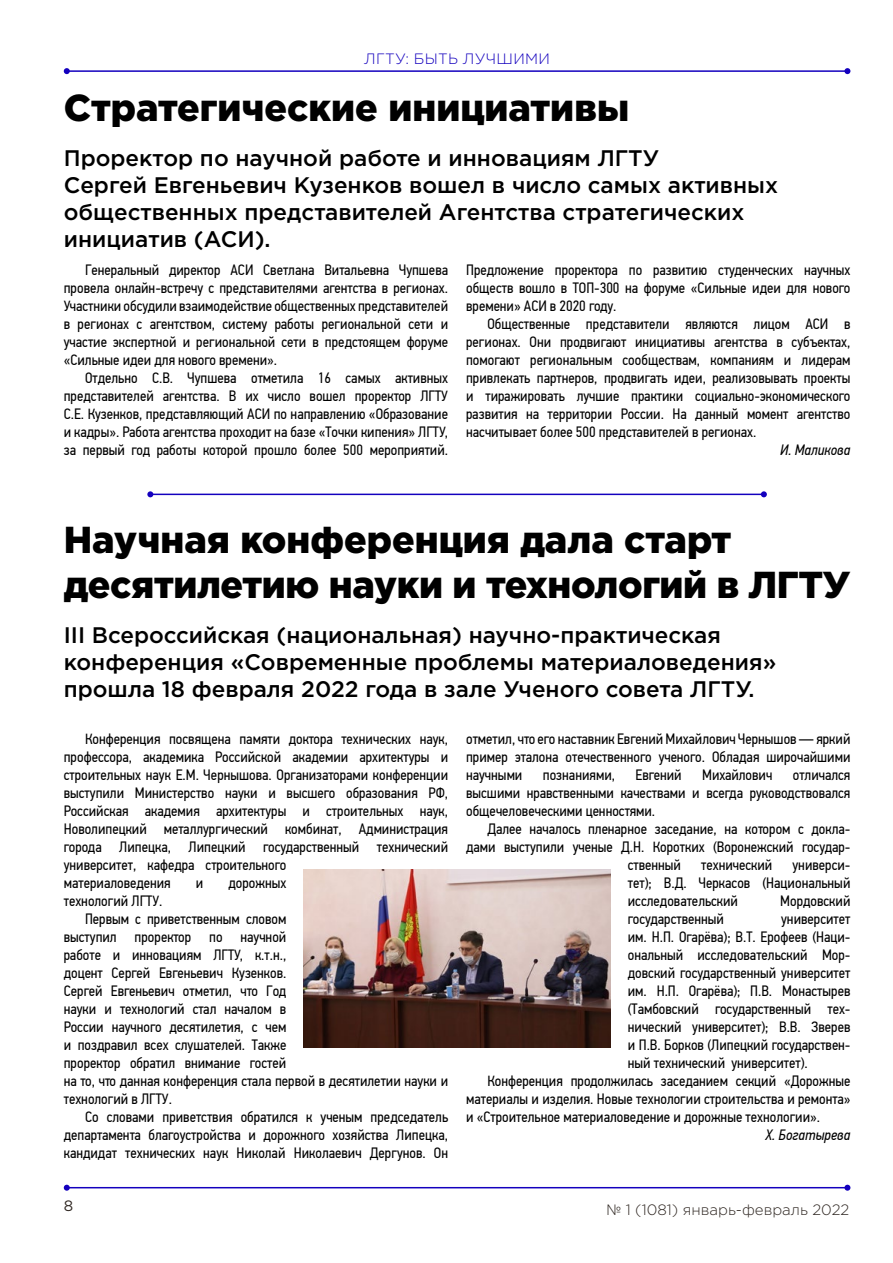
<style>
.page{position:relative;width:893px;height:1263px;background:#fff}
.page>*{position:absolute;margin:0;border:0;box-sizing:border-box;transform-origin:0 0}
.t1{font:900 37.5px/45px "Gotham Pro";color:#000}
.t2{font:500 22.5px/27px "Gotham Pro";color:#000}
.t3{font:15px/18px "PF Din Text Cond Pro";color:#000;text-align:justify}
.t4{font:300 15px "Gotham Pro";color:#2f2722}
.t5{font:italic 15px "PF Din Text Cond Pro";color:#000}
.t6{font:300 15px "Gotham Pro";letter-spacing:.02em;color:#1400be}
.t7{font:15px "Gotham Pro";color:#2f2722}
</style>
<div class="page">
<hr style="left:67px;top:70px;width:780px;height:2px;background:#1400be">
<svg style="left:64px;top:68px;width:6px;height:6px"></svg>
<svg style="left:844px;top:68px;width:6px;height:6px"></svg>
<hr style="left:67px;top:1187px;width:780px;height:1px;background:#1400be">
<svg style="left:64px;top:1185px;width:6px;height:6px"></svg>
<svg style="left:844px;top:1185px;width:6px;height:6px"></svg>
<hr style="left:150px;top:494px;width:614px;height:1px;background:#1400be">
<svg style="left:147px;top:491px;width:6px;height:6px"></svg>
<svg style="left:761px;top:491px;width:6px;height:6px"></svg>
<img style="left:303px;top:870px;width:308px;height:178px">
<p class="t6" style="left:364px;top:50px;width:187px">ЛГТУ: БЫТЬ ЛУЧШИМИ</p>
<h1 class="t1" style="left:64px;top:84px;width:567px">Стратегические инициативы</h1>
<h2 class="t2" style="left:64px;top:144px;width:716px">Проректор по научной работе и инновациям ЛГТУ<br>Сергей Евгеньевич Кузенков вошел в число самых активных общественных представителей Агентства стратегических инициатив (АСИ).</h2>
<p class="t3" style="left:64px;top:261px;width:386px;text-indent:21px">Генеральный директор АСИ Светлана Витальевна Чупшева провела онлайн-встречу с представителями агентства в регионах.<br>Участники обсудили взаимодействие общественных представителей в регионах с агентством, систему работы региональной сети и участие экспертной и региональной сети в предстоящем форуме «Сильные идеи для нового времени».</p>
<p class="t3" style="left:64px;top:369px;width:386px;text-indent:21px">Отдельно С.В. Чупшева отметила 16 самых активных представителей агентства. В их число вошел проректор ЛГТУ С.Е. Кузенков, представляющий АСИ по направлению «Образование и кадры». Работа агентства проходит на базе «Точки кипения» ЛГТУ, за первый год работы которой прошло более 500 мероприятий.</p>
<p class="t3" style="left:466px;top:261px;width:386px">Предложение проректора по развитию студенческих научных обществ вошло в ТОП-300 на форуме «Сильные идеи для нового времени» АСИ в 2020 году.</p>
<p class="t3" style="left:466px;top:315px;width:386px;text-indent:21px">Общественные представители являются лицом АСИ в регионах. Они продвигают инициативы агентства в субъектах, помогают региональным сообществам, компаниям и лидерам привлекать партнеров, продвигать идеи, реализовывать проекты и тиражировать лучшие практики социально-экономического развития на территории России. На данный момент агентство насчитывает более 500 представителей в регионах.</p>
<p class="t5" style="left:780px;top:441px;width:72px">И. Маликова</p>
<h1 class="t1" style="left:64px;top:516px;width:788px">Научная конференция дала старт десятилетию науки и технологий в ЛГТУ</h1>
<h2 class="t2" style="left:64px;top:620px;width:714px">III Всероссийская (национальная) научно-практическая конференция «Современные проблемы материаловедения» прошла 18 февраля 2022 года в зале Ученого совета ЛГТУ.</h2>
<p class="t3" style="left:64px;top:730px;width:386px;text-align:left;text-indent:21px">Конференция посвящена памяти доктора технических наук, профессора, академика Российской академии архитектуры и строительных наук Е.М. Чернышова. Организаторами конференции выступили Министерство науки и высшего образования РФ, Российская академия архитектуры и строительных наук, Новолипецкий металлургический комбинат, Администрация города Липецка, Липецкий государственный технический университет, кафедра строительного<br>материаловедения</p>
<p class="t3" style="left:466px;top:730px;width:386px">отметил, что его наставник Евгений Михайлович Чернышов — яркий пример эталона отечественного ученого. Обладая широчайшими научными</p>
<p class="t3" style="left:543px;top:766px;width:74px">познаниями,</p>
<p class="t3" style="left:636px;top:766px;width:48px">Евгений</p>
<p class="t3" style="left:702px;top:766px;width:72px">Михайлович</p>
<p class="t3" style="left:466px;top:766px;width:386px;text-indent:327px">отличался высшими нравственными качествами и всегда руководствовался общечеловеческими ценностями.</p>
<p class="t3" style="left:487px;top:820px;width:365px">Далее началось пленарное заседание, на котором с докла-</p>
<p class="t3" style="left:466px;top:838px;width:386px">дами выступили ученые Д.Н. Коротких (Воронежский государ-</p>
<p class="t3" style="left:628px;top:856px;width:55px">ственный</p>
<p class="t3" style="left:701px;top:856px;width:73px">технический</p>
<p class="t3" style="left:628px;top:856px;width:224px;text-indent:165px">универси&shy;тет); В.Д. Черкасов (Национальный исследовательский</p>
<p class="t3" style="left:196px;top:874px;width:9px">и</p>
<p class="t3" style="left:228px;top:874px;width:59px">дорожных</p>
<p class="t3" style="left:64px;top:892px;width:100px">технологий ЛГТУ.</p>
<p class="t3" style="left:85px;top:910px;width:203px">Первым с приветственным словом</p>
<p class="t3" style="left:64px;top:928px;width:224px">выступил проректор по научной</p>
<p class="t3" style="left:64px;top:946px;width:224px">работе и инновациям ЛГТУ, к.т.н.,</p>
<p class="t3" style="left:64px;top:964px;width:224px">доцент Сергей Евгеньевич Кузенков.</p>
<p class="t3" style="left:64px;top:982px;width:224px">Сергей Евгеньевич отметил, что Год</p>
<p class="t3" style="left:64px;top:1000px;width:224px">науки и технологий стал началом в</p>
<p class="t3" style="left:64px;top:1018px;width:224px">России научного десятилетия, с чем</p>
<p class="t3" style="left:64px;top:1036px;width:224px">и поздравил всех слушателей. Также</p>
<p class="t3" style="left:64px;top:1054px;width:224px">проректор обратил внимание гостей</p>
<p class="t3" style="left:64px;top:1072px;width:386px">на то, что данная конференция стала первой в десятилетии науки и</p>
<p class="t3" style="left:64px;top:1090px;width:110px">технологий в ЛГТУ.</p>
<p class="t3" style="left:85px;top:1108px;width:365px">Со словами приветствия обратился к ученым председатель</p>
<p class="t3" style="left:64px;top:1126px;width:386px">департамента благоустройства и дорожного хозяйства Липецка,</p>
<p class="t3" style="left:64px;top:1144px;width:386px">кандидат технических наук Николай Николаевич Дергунов. Он</p>
<p class="t3" style="left:780px;top:892px;width:72px">Мордовский</p>
<p class="t3" style="left:628px;top:910px;width:98px">государственный</p>
<p class="t3" style="left:781px;top:910px;width:71px">университет</p>
<p class="t3" style="left:628px;top:928px;width:224px">им. Н.П. Огарёва); В.Т. Ерофеев (Наци-</p>
<p class="t3" style="left:628px;top:946px;width:224px">ональный исследовательский Мор-</p>
<p class="t3" style="left:628px;top:964px;width:224px">довский государственный университет</p>
<p class="t3" style="left:628px;top:982px;width:224px">им. Н.П. Огарёва); П.В. Монастырев</p>
<p class="t3" style="left:628px;top:1000px;width:224px">(Тамбовский государственный тех-</p>
<p class="t3" style="left:628px;top:1018px;width:224px">нический университет); В.В. Зверев</p>
<p class="t3" style="left:628px;top:1036px;width:224px">и П.В. Борков (Липецкий государствен-</p>
<p class="t3" style="left:628px;top:1054px;width:181px">ный технический университет).</p>
<p class="t3" style="left:487px;top:1072px;width:365px">Конференция продолжилась заседанием секций «Дорожные</p>
<p class="t3" style="left:466px;top:1090px;width:386px">материалы и изделия. Новые технологии строительства и ремонта»</p>
<p class="t3" style="left:466px;top:1108px;width:355px">и «Строительное материаловедение и дорожные технологии».</p>
<p class="t5" style="left:765px;top:1126px;width:86px">Х. Богатырева</p>
<p class="t7" style="left:64px;top:1197px;width:11px">8</p>
<p class="t4" style="left:607px;top:1202px;width:244px">№ 1 (1081) январь-февраль 2022</p>
</div>
